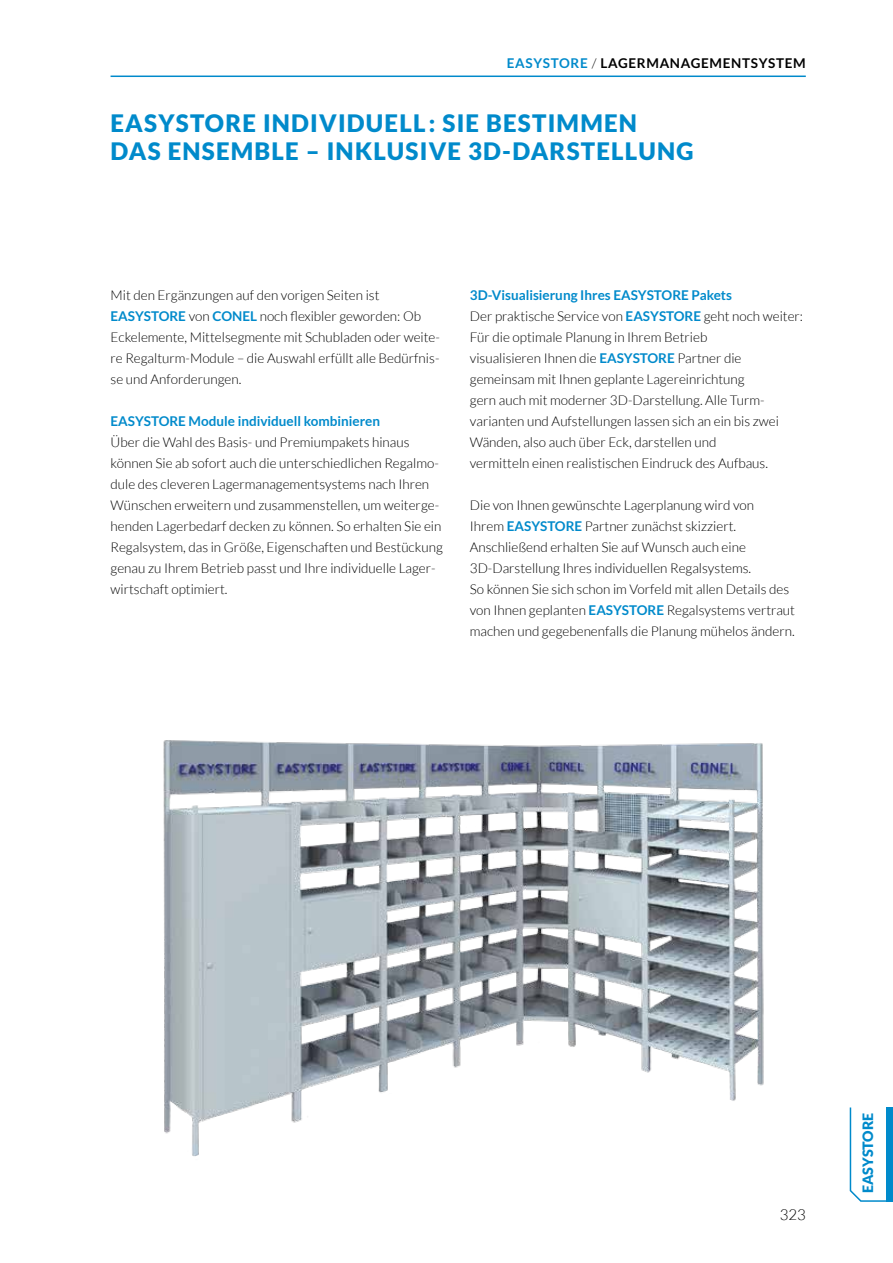
<style>
.page{position:relative;width:893px;height:1263px;background:#fff}
.page>*{position:absolute;margin:0;border:0;box-sizing:border-box;transform-origin:0 0}
.t1{font:900 24px/28.8px "Lato";letter-spacing:.05em;color:#008acb}
.t2{font:300 15px "Lato";color:#000}
.t3{font:900 14.25px "Lato";color:#008acb}
.t4{font:300 13.5px/21px "Lato";color:#000}
.t5{font:700 13.5px "Lato";color:#008acb}
.t6{font:700 13.5px "Lato";letter-spacing:.05em;color:#000}
.s1{color:#008acb}
.s2{font-weight:300}
.s3{font-weight:700;color:#008acb}
</style>
<div class="page">
<hr style="left:111px;top:76px;width:695px;height:1px;background:#008acb">
<svg style="left:849px;top:1107px;width:44px;height:95px"></svg>
<div style="left:887px;top:1108px;width:6px;height:94px;background:#008acb"></div>
<img style="left:163px;top:740px;width:601px;height:416px">
<p class="t6" style="left:507px;top:55px;width:300px"><span class="s1">EASYSTORE</span> <span class="s2">/</span> LAGERMANAGEMENTSYSTEM</p>
<h1 class="t1" style="left:111px;top:108px;width:585px">EASYSTORE INDIVIDUELL: SIE BESTIMMEN<br>DAS ENSEMBLE – INKLUSIVE 3D-DARSTELLUNG</h1>
<p class="t4" style="left:111px;top:284px;width:331px">Mit den Ergänzungen auf den vorigen Seiten ist <span class="s3">EASYSTORE</span> von <span class="s3">CONEL</span> noch flexibler geworden: Ob Eckelemente, Mittelsegmente mit Schubladen oder weite&shy;re Regalturm-Module – die Auswahl erfüllt alle Bedürfnis&shy;se und Anforderungen.</p>
<p class="t5" style="left:111px;top:413px;width:271px">EASYSTORE Module individuell kombinieren</p>
<p class="t4" style="left:111px;top:431px;width:334px">Über die Wahl des Basis- und Premiumpakets hinaus können Sie ab sofort auch die unterschiedlichen Regalmo&shy;dule des cleveren Lagermanagementsystems nach Ihren Wünschen erweitern und zusammenstellen, um weiterge&shy;henden Lagerbedarf decken zu können. So erhalten Sie ein Regalsystem, das in Größe, Eigenschaften und Bestückung genau zu Ihrem Betrieb passt und Ihre individuelle Lager&shy;wirtschaft optimiert.</p>
<p class="t4" style="left:470px;top:284px;width:335px"><span class="s3">3D-Visualisierung Ihres EASYSTORE Pakets<br></span>Der praktische Service von <span class="s3">EASYSTORE</span> geht noch weiter:<br>Für die optimale Planung in Ihrem Betrieb<br>visualisieren Ihnen die <span class="s3">EASYSTORE</span> Partner die gemeinsam mit Ihnen geplante Lagereinrichtung<br>gern auch mit moderner 3D-Darstellung. Alle Turm&shy;varianten und Aufstellungen lassen sich an ein bis zwei Wänden, also auch über Eck, darstellen und<br>vermitteln einen realistischen Eindruck des Aufbaus.</p>
<p class="t4" style="left:470px;top:494px;width:327px">Die von Ihnen gewünschte Lagerplanung wird von<br>Ihrem <span class="s3">EASYSTORE</span> Partner zunächst skizziert.<br>Anschließend erhalten Sie auf Wunsch auch eine 3D-Darstellung Ihres individuellen Regalsystems.<br>So können Sie sich schon im Vorfeld mit allen Details des von Ihnen geplanten <span class="s3">EASYSTORE</span> Regalsystems vertraut machen und gegebenenfalls die Planung mühelos ändern.</p>
<p class="t2" style="left:780px;top:1207px;width:28px">323</p>
<p class="t3" style="left:860px;top:1193px;width:82px;rotate:-90deg">EASYSTORE</p>
</div>
